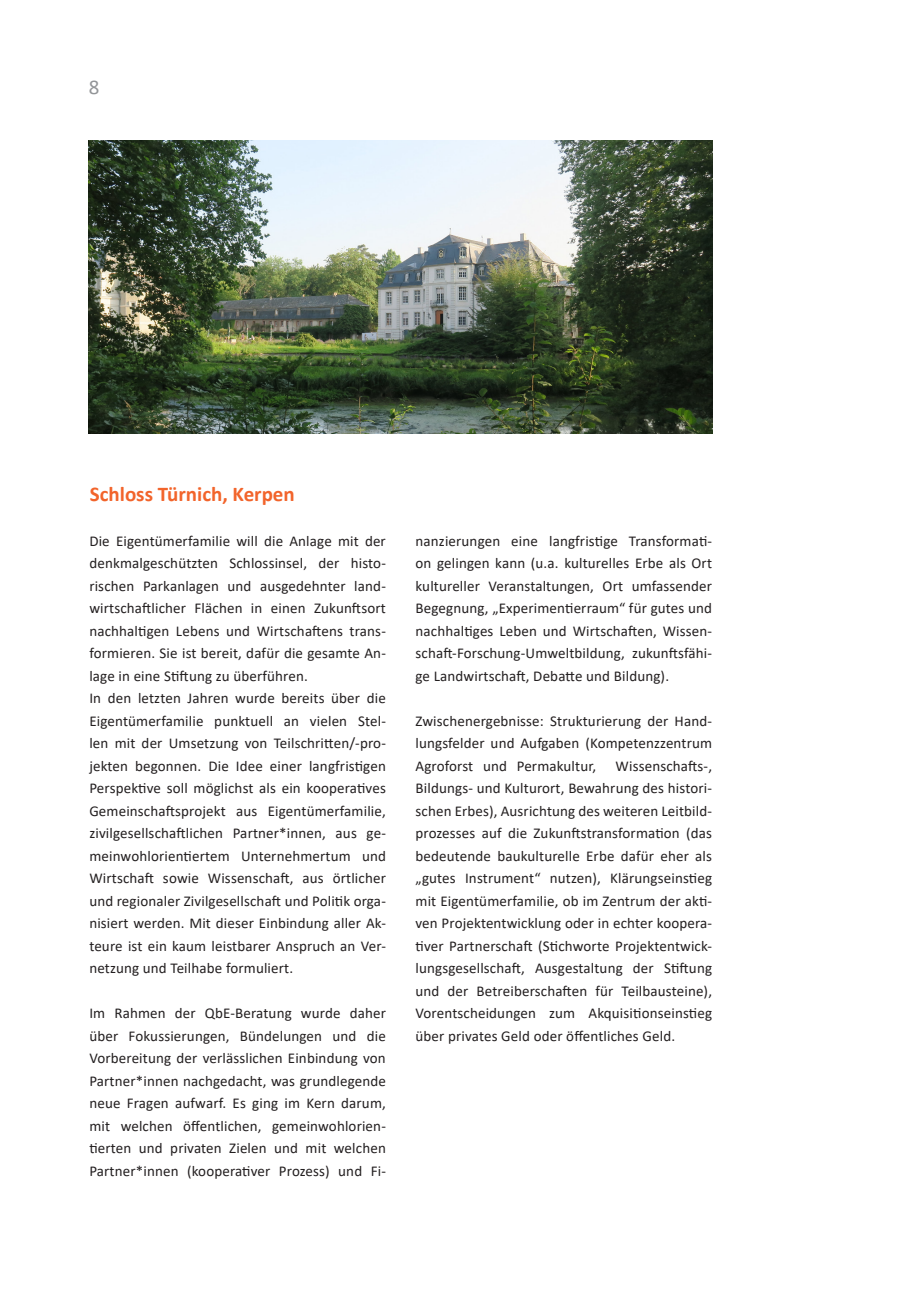
<style>
.page{position:relative;width:919px;height:1289px;background:#fff}
.page>*{position:absolute;margin:0;border:0;box-sizing:border-box;transform-origin:0 0}
.Fließtext{font:700 21px "Calibri";color:#f2642b}
.Fließtext-2{font:21px "Calibri";color:#939598}
.Fließtext-3{font:15px/22.5px "Calibri";letter-spacing:.01em;color:#231f20;text-align:justify}
</style>
<div class="page">
<img style="left:89px;top:140px;width:623px;height:294px">
<p class="Fließtext-2" style="left:89px;top:72px;width:12px">8</p>
<p class="Fließtext" style="left:90px;top:478px;width:206px">Schloss Türnich, Kerpen</p>
<p class="Fließtext-3" style="left:89px;top:529px;width:298px">Die Eigentümerfamilie will die Anlage mit der denkmalgeschützten Schlossinsel, der histo&shy;rischen Parkanlagen und ausgedehnter land&shy;wirtschaftlicher Flächen in einen Zukunftsort nachhaltigen Lebens und Wirtschaftens trans&shy;formieren. Sie ist bereit, dafür die gesamte An&shy;lage in eine Stiftung zu überführen.</p>
<p class="Fließtext-3" style="left:89px;top:686px;width:298px">In den letzten Jahren wurde bereits über die Eigentümerfamilie punktuell an vielen Stel&shy;len mit der Umsetzung von Teilschritten/-pro&shy;jekten begonnen. Die Idee einer langfristigen Perspektive soll möglichst als ein kooperatives Gemeinschaftsprojekt aus Eigentümerfamilie, zivilgesellschaftlichen Partner*innen, aus ge&shy;meinwohlorientiertem Unternehmertum und Wirtschaft sowie Wissenschaft, aus örtlicher und regionaler Zivilgesellschaft und Politik orga&shy;nisiert werden. Mit dieser Einbindung aller Ak&shy;teure ist ein kaum leistbarer Anspruch an Ver&shy;netzung und Teilhabe formuliert.</p>
<p class="Fließtext-3" style="left:89px;top:1001px;width:298px">Im Rahmen der QbE-Beratung wurde daher über Fokussierungen, Bündelungen und die Vorbereitung der verlässlichen Einbindung von Partner*innen nachgedacht, was grundlegende neue Fragen aufwarf. Es ging im Kern darum, mit welchen öffentlichen, gemeinwohlorien&shy;tierten und privaten Zielen und mit welchen Partner*innen (kooperativer Prozess) und Fi-</p>
<p class="Fließtext-3" style="left:415px;top:529px;width:298px">nanzierungen eine langfristige Transformati&shy;on gelingen kann (u.a. kulturelles Erbe als Ort kultureller Veranstaltungen, Ort umfassender Begegnung, „Experimentierraum“ für gutes und nachhaltiges Leben und Wirtschaften, Wissen&shy;schaft-Forschung-Umweltbildung, zukunftsfähi&shy;ge Landwirtschaft, Debatte und Bildung).</p>
<p class="Fließtext-3" style="left:415px;top:709px;width:298px">Zwischenergebnisse: Strukturierung der Hand&shy;lungsfelder und Aufgaben (Kompetenzzentrum Agroforst und Permakultur,</p>
<p class="Fließtext-3" style="left:415px;top:754px;width:298px;text-indent:200px">Wissenschafts-, Bildungs- und Kulturort, Bewahrung des histori&shy;schen Erbes), Ausrichtung des weiteren Leitbild&shy;prozesses auf die Zukunftstransformation (das bedeutende baukulturelle Erbe dafür eher als „gutes Instrument“ nutzen), Klärungseinstieg mit Eigentümerfamilie, ob im Zentrum der akti&shy;ven Projektentwicklung oder in echter koopera&shy;tiver Partnerschaft (Stichworte Projektentwick&shy;lungsgesellschaft, Ausgestaltung der Stiftung und der Betreiberschaften für Teilbausteine), Vorentscheidungen zum Akquisitionseinstieg über privates Geld oder öffentliches Geld.</p>
</div>
